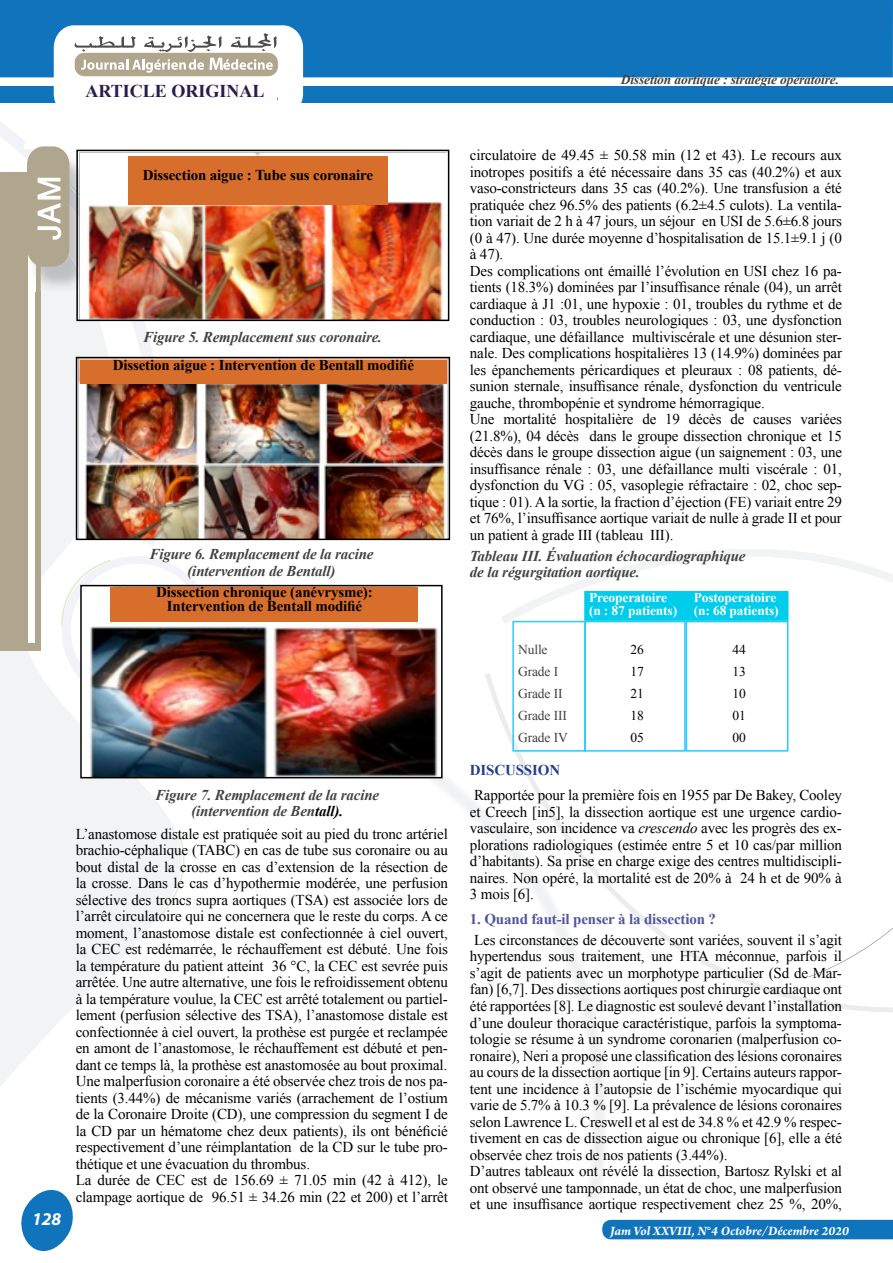
<style>
.page{position:relative;width:893px;height:1263px;background:#fff}
.page>*{position:absolute;margin:0;border:0;box-sizing:border-box;transform-origin:0 0}
.t1{font:700 18px "Times New Roman";color:#271d4c}
.t2{font:italic 700 18px "Myriad Pro";color:#fff}
.t3{font:15px/16.5px "Times New Roman";letter-spacing:-.01em;color:#000}
.t4{font:italic 700 15px/16.5px "Times New Roman";letter-spacing:-.01em;color:#424242;text-align:center}
.t5{font:700 15px/13.5px "Times New Roman";letter-spacing:-.01em;color:#000;text-align:center}
.t6{font:700 15px "Times New Roman";letter-spacing:-.01em;color:#4f559f}
.t7{font:700 15px "Times New Roman";letter-spacing:-.01em;color:#253f8e}
.t8{font:700 13.5px/13.5px "Times New Roman";letter-spacing:-.01em;color:#fff;text-align:right}
.t9{font:italic 700 13.5px "Times New Roman";letter-spacing:-.01em;color:#424242}
.t10{font:italic 700 13.5px "Arno Pro";letter-spacing:-.005em;color:#fff}
.t11{font:13.5px/22px "Times New Roman";letter-spacing:-.01em;color:#424242}
.t12{font:13.5px/22px "Times New Roman";letter-spacing:-.01em;color:#000;text-align:justify}
.s1{color:#000}
.s2{font-style:italic}
</style>
<div class="page">
<div style="left:0;top:0;width:893px;height:77px;background:#1074bc"></div>
<svg style="left:21px;top:1189px;width:52px;height:63px"></svg>
<svg style="left:0;top:321px;width:257px;height:766px"></svg>
<svg style="left:0;top:122px;width:164px;height:423px;fill:#f2f3f4"></svg>
<svg style="left:61px;top:556px;width:153px;height:148px"></svg>
<svg style="left:159px;top:833px;width:25px;height:84px"></svg>
<div style="left:0;top:172px;width:41px;height:478px;background:#b0a58d"></div>
<div style="left:29px;top:177px;width:6px;height:466px;background:#fff"></div>
<img style="left:28px;top:257px;width:13px;height:34px">
<img style="left:41px;top:239px;width:35px;height:52px">
<img style="left:24px;top:149px;width:69px;height:90px">
<img style="left:69px;top:172px;width:7px;height:43px">
<img style="left:29px;top:259px;width:6px;height:32px">
<div style="left:27px;top:146px;width:42px;height:121px;background:#b0a58d;border-radius:17px"></div>
<svg style="left:38px;top:178px;width:23px;height:62px"></svg>
<div style="left:288px;top:86px;width:605px;height:17px;background:#1074bc"></div>
<div style="left:0;top:86px;width:60px;height:17px;background:#1074bc"></div>
<svg style="left:54px;top:25px;width:249px;height:78px"></svg>
<div style="left:72px;top:85px;width:205px;height:20px;background:#fffdfd"></div>
<div style="left:602px;top:1220px;width:291px;height:20px;background:#1074bc"></div>
<svg style="left:485px;top:673px;width:408px;height:339px"></svg>
<svg style="left:501px;top:549px;width:392px;height:229px"></svg>
<img style="left:79px;top:153px;width:364px;height:165px">
<div style="left:76px;top:150px;width:373px;height:171px;border:2px solid #000"></div>
<img style="left:79px;top:360px;width:368px;height:177px">
<div style="left:76px;top:357px;width:374px;height:183px;border:2px solid #000"></div>
<img style="left:83px;top:588px;width:355px;height:187px">
<div style="left:80px;top:585px;width:363px;height:193px;border:2px solid #000"></div>
<div style="left:585px;top:592px;width:203px;height:28px;background:#00cceb"></div>
<div style="left:584px;top:591px;width:204px;height:30px;border:2px solid #00cceb"></div>
<div style="left:584px;top:621px;width:102px;height:131px;border:2px solid #27cbff"></div>
<div style="left:512px;top:621px;width:74px;height:131px;border:2px solid #27cbff"></div>
<div style="left:686px;top:621px;width:102px;height:131px;border:2px solid #27cbff"></div>
<div style="left:80px;top:360px;width:366px;height:23px;background:#d86e2c"></div>
<div style="left:128px;top:156px;width:260px;height:49px;background:#d86e2c"></div>
<div style="left:111px;top:587px;width:307px;height:34px;background:#d86e2c"></div>
<p class="t1" style="left:86px;top:78px;width:180px">ARTICLE ORIGINAL</p>
<p class="t5" style="left:143px;top:168px;width:232px">Dissection aigue : Tube sus coronaire</p>
<p class="t4" style="left:143px;top:329px;width:240px">Figure 5. Remplacement sus coronaire.</p>
<p class="t5" style="left:113px;top:358px;width:303px">Dissetion aigue : Intervention de Bentall modifié</p>
<p class="t4" style="left:149px;top:545px;width:226px">Figure 6. Remplacement de la racine (intervention de Bentall)</p>
<p class="t5" style="left:156px;top:585px;width:218px">Dissection chronique (anévrysme):<br>Intervention de Bentall modifié</p>
<p class="t2" style="left:32px;top:1207px;width:31px">128</p>
<p class="t4" style="left:155px;top:786px;width:226px">Figure 7. Remplacement de la racine (intervention de Ben<span class="s1">tall).</span></p>
<p class="t3" style="left:76px;top:825px;width:374px">L’anastomose distale est pratiquée soit au pied du tronc artériel brachio-céphalique (TABC) en cas de tube sus coronaire ou au bout distal de la crosse en cas d’extension de la résection de la crosse. Dans le cas d’hypothermie modérée, une perfusion sélective des troncs supra aortiques (TSA) est associée lors de l’arrêt circulatoire qui ne concernera que le reste du corps. A ce moment, l’anastomose distale est confectionnée à ciel ouvert, la CEC est redémarrée, le réchauffement est débuté. Une fois la température du patient atteint 36 °C, la CEC est sevrée puis arrêtée. Une autre alternative, une fois le refroidissement obtenu à la température voulue, la CEC est arrêté totalement ou partiel&shy;lement (perfusion sélective des TSA), l’anastomose distale est confectionnée à ciel ouvert, la prothèse est purgée et reclampée en amont de l’anastomose, le réchauffement est débuté et pen&shy;dant ce temps là, la prothèse est anastomosée au bout proximal.<br>Une malperfusion coronaire a été observée chez trois de nos pa&shy;tients (3.44%) de mécanisme variés (arrachement de l’ostium de la Coronaire Droite (CD), une compression du segment I de la CD par un hématome chez deux patients), ils ont bénéficié respectivement d’une réimplantation de la CD sur le tube pro&shy;thétique et une évacuation du thrombus.<br>La durée de CEC est de 156.69 ± 71.05 min (42 à 412), le clampage aortique de 96.51 ± 34.26 min (22 et 200) et l’arrêt</p>
<p class="t9" style="left:621px;top:70px;width:220px">Dissetion aortique : stratégie opératoire.</p>
<p class="t3" style="left:470px;top:147px;width:374px">circulatoire de 49.45 ± 50.58 min (12 et 43). Le recours aux inotropes positifs a été nécessaire dans 35 cas (40.2%) et aux vaso-constricteurs dans 35 cas (40.2%). Une transfusion a été pratiquée chez 96.5% des patients (6.2±4.5 culots). La ventila&shy;tion variait de 2 h à 47 jours, un séjour en USI de 5.6±6.8 jours (0 à 47). Une durée moyenne d’hospitalisation de 15.1±9.1 j (0 à 47).<br>Des complications ont émaillé l’évolution en USI chez 16 pa&shy;tients (18.3%) dominées par l’insuffisance rénale (04), un arrêt cardiaque à J1 :01, une hypoxie : 01, troubles du rythme et de conduction : 03, troubles neurologiques : 03, une dysfonction cardiaque, une défaillance multiviscérale et une désunion ster&shy;nale. Des complications hospitalières 13 (14.9%) dominées par les épanchements péricardiques et pleuraux : 08 patients, dé&shy;sunion sternale, insuffisance rénale, dysfonction du ventricule gauche, thrombopénie et syndrome hémorragique.<br>Une mortalité hospitalière de 19 décès de causes variées (21.8%), 04 décès dans le groupe dissection chronique et 15 décès dans le groupe dissection aigue (un saignement : 03, une insuffisance rénale : 03, une défaillance multi viscérale : 01, dysfonction du VG : 05, vasoplegie réfractaire : 02, choc sep&shy;tique : 01). A la sortie, la fraction d’éjection (FE) variait entre 29 et 76%, l’insuffisance aortique variait de nulle à grade II et pour un patient à grade III (tableau III).</p>
<p class="t4" style="left:470px;top:547px;width:277px;text-align:left">Tableau III. Évaluation échocardiographique de la régurgitation aortique.</p>
<p class="t8" style="left:589px;top:590px;width:80px">Preoperatoire</p>
<p class="t8" style="left:589px;top:590px;width:191px">Postoperatoire<br>(n : 87 patients) (n: 68 patients)</p>
<p class="t12" style="left:630px;top:638px;width:15px">26<br>17<br>21<br>18<br>05</p>
<p class="t11" style="left:518px;top:638px;width:51px">Nulle<br>Grade I<br>Grade II<br>Grade III<br>Grade IV</p>
<p class="t12" style="left:732px;top:638px;width:15px">44<br>13<br>10<br>01<br>00</p>
<p class="t7" style="left:470px;top:760px;width:73px">Discussion</p>
<p class="t3" style="left:470px;top:787px;width:374px;text-align:justify">Rapportée pour la première fois en 1955 par De Bakey, Cooley et Creech [in5], la dissection aortique est une urgence cardio&shy;vasculaire, son incidence va <span class="s2">crescendo</span> avec les progrès des ex&shy;plorations radiologiques (estimée entre 5 et 10 cas/par million d’habitants). Sa prise en charge exige des centres multidiscipli&shy;naires. Non opéré, la mortalité est de 20% à 24 h et de 90% à 3 mois [6].</p>
<p class="t6" style="left:470px;top:909px;width:248px">1. Quand faut-il penser à la dissection ?</p>
<p class="t3" style="left:470px;top:931px;width:374px">Les circonstances de découverte sont variées, souvent il s’agit hypertendus sous traitement, une HTA méconnue, parfois il s’agit de patients avec un morphotype particulier (Sd de Mar&shy;fan) [6,7]. Des dissections aortiques post chirurgie cardiaque ont été rapportées [8]. Le diagnostic est soulevé devant l’installation d’une douleur thoracique caractéristique, parfois la symptoma&shy;tologie se résume à un syndrome coronarien (malperfusion co&shy;ronaire), Neri a proposé une classification des lésions coronaires au cours de la dissection aortique [in 9]. Certains auteurs rappor&shy;tent une incidence à l’autopsie de l’ischémie myocardique qui varie de 5.7% à 10.3 % [9]. La prévalence de lésions coronaires selon Lawrence L. Creswell et al est de 34.8 % et 42.9 % respec&shy;tivement en cas de dissection aigue ou chronique [6], elle a été observée chez trois de nos patients (3.44%).<br>D’autres tableaux ont révélé la dissection, Bartosz Rylski et al ont observé une tamponnade, un état de choc, une malperfusion et une insuffisance aortique respectivement chez 25 %, 20%,</p>
<p class="t10" style="left:610px;top:1222px;width:240px">Jam Vol XXVIII, N°4 Octobre/Décembre 2020</p>
</div>
